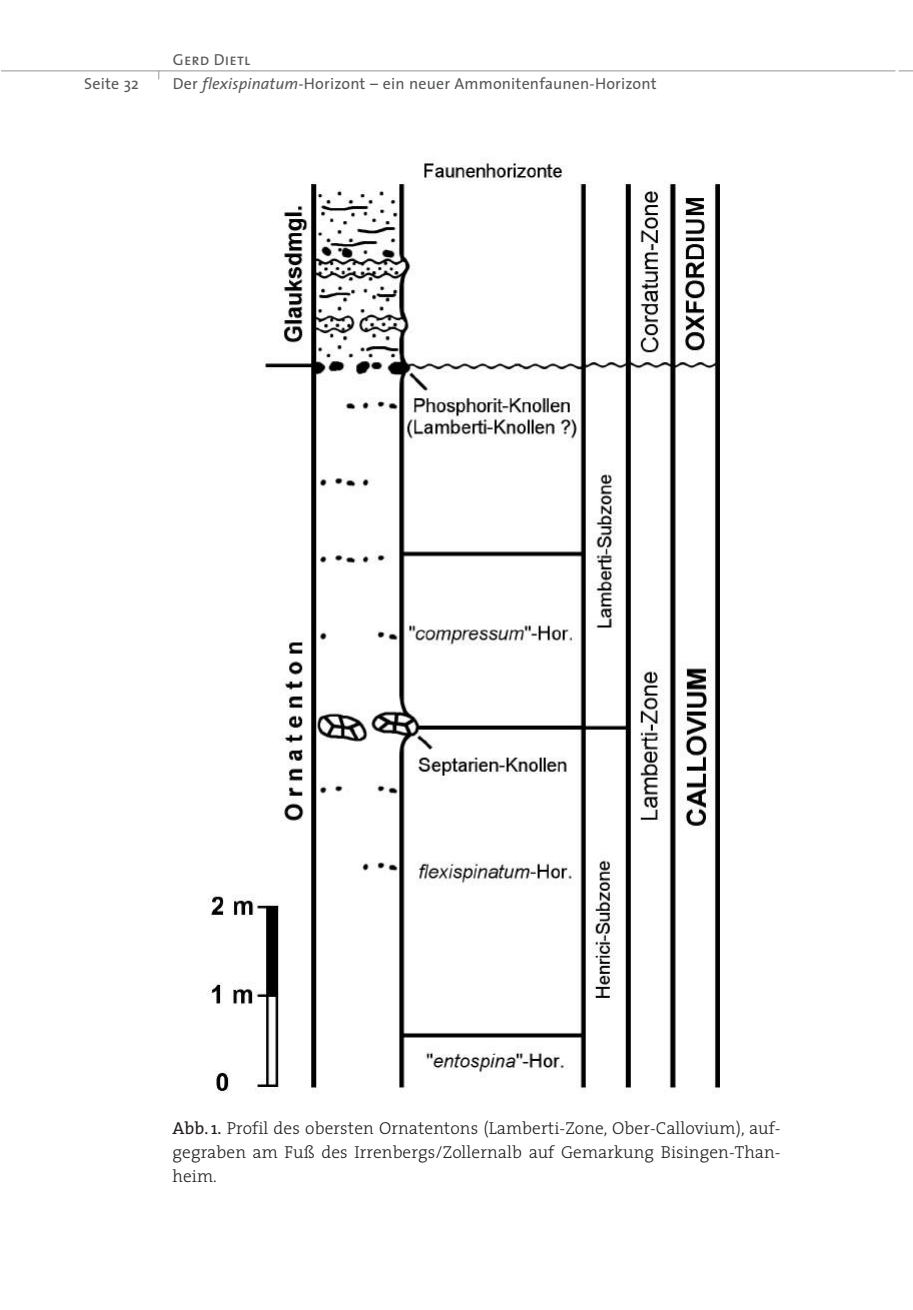
<style>
.page{position:relative;width:913px;height:1310px;background:#fff}
.page>*{position:absolute;margin:0;border:0;box-sizing:border-box;transform-origin:0 0}
.t1{font:300 17.4px/24px "The Serif";letter-spacing:.005em;color:#231f20;text-align:justify}
.t2{font:16px "The Sans";letter-spacing:.01em;color:#57585a}
.t3{font:16px "The Sans Caps";letter-spacing:.01em;color:#57585a}
.s1{font-style:italic}
.s2{font-weight:400}
</style>
<div class="page">
<hr style="left:1px;top:70px;width:894px;height:1px;background:#939598">
<svg style="left:898px;top:70px;width:15px;height:1px"></svg>
<img style="left:207px;top:159px;width:513px;height:935px">
<p class="t3" style="left:173px;top:46px;width:79px">Gerd Dietl</p>
<p class="t2" style="left:84px;top:70px;width:56px">Seite 32</p>
<p class="t2" style="left:173px;top:70px;width:485px">Der <span class="s1">flexispinatum</span>-Horizont – ein neuer Ammonitenfaunen-Horizont</p>
<p class="t1" style="left:172px;top:1115px;width:610px"><span class="s2">Abb. 1.</span> Profil des obersten Ornatentons (Lamberti-Zone, Ober-Callovium), auf&shy;gegraben am Fuß des Irrenbergs/Zollernalb auf Gemarkung Bisingen-Than&shy;heim.</p>
</div>
